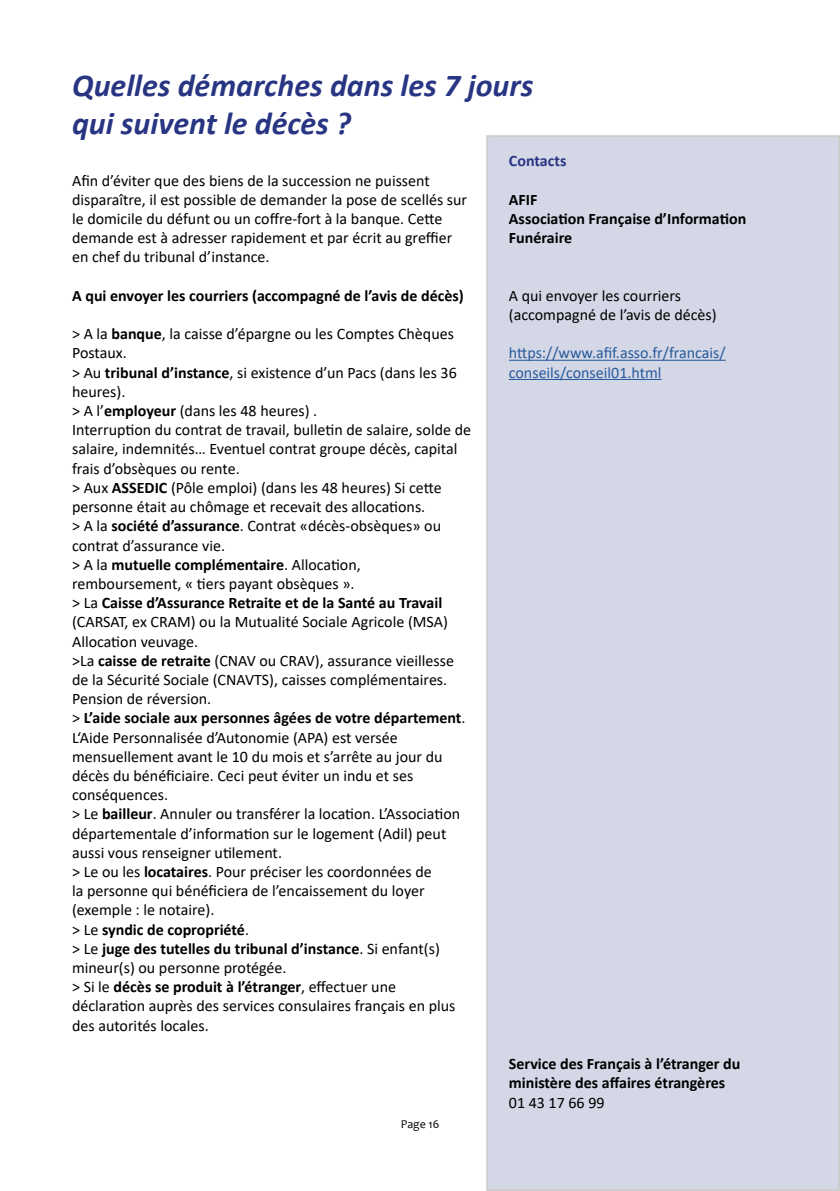
<style>
.page{position:relative;width:840px;height:1191px;background:#fff}
.page>*{position:absolute;margin:0;border:0;box-sizing:border-box;transform-origin:0 0}
.t1{font:italic 700 32px/38.4px "Calibri";color:#283583}
.t2{font:16px/19.2px "Calibri";color:#000}
.t3{font:700 16px/19.2px "Calibri";color:#000}
.t4{font:16px/19.2px "Calibri";color:#275b9b}
.t5{font:700 16px "Calibri";color:#283583}
.t6{font:12px "Candara";color:#000}
.s1{font-weight:700}
</style>
<div class="page">
<div style="left:487px;top:136px;width:351px;height:1054px;background:#d4d7e6"></div>
<hr style="left:508px;top:360px;width:217px;height:1px;background:#275b9b">
<hr style="left:508px;top:379px;width:153px;height:1px;background:#275b9b">
<h1 class="t1" style="left:72px;top:65px;width:462px">Quelles démarches dans les 7 jours qui suivent le décès ?</h1>
<p class="t2" style="left:72px;top:170px;width:396px">Afin d’éviter que des biens de la succession ne puissent disparaître, il est possible de demander la pose de scellés sur le domicile du défunt ou un coffre‐fort à la banque. Cette demande est à adresser rapidement et par écrit au greffier en chef du tribunal d’instance.</p>
<p class="t3" style="left:72px;top:286px;width:393px">A qui envoyer les courriers (accompagné de l’avis de décès)</p>
<p class="t2" style="left:72px;top:324px;width:400px">&gt; A la <span class="s1">banque</span>, la caisse d’épargne ou les Comptes Chèques Postaux.<br>&gt; Au <span class="s1">tribunal d’instance</span>, si existence d’un Pacs (dans les 36 heures).<br>&gt; A l’<span class="s1">employeur</span> (dans les 48 heures) .<br>Interruption du contrat de travail, bulletin de salaire, solde de salaire, indemnités… Eventuel contrat groupe décès, capital frais d’obsèques ou rente.<br>&gt; Aux <span class="s1">ASSEDIC</span> (Pôle emploi) (dans les 48 heures) Si cette personne était au chômage et recevait des allocations.<br>&gt; A la <span class="s1">société d’assurance</span>. Contrat «décès‐obsèques» ou contrat d’assurance vie.<br>&gt; A la <span class="s1">mutuelle complémentaire</span>. Allocation, remboursement, « tiers payant obsèques ».<br>&gt; La <span class="s1">Caisse d’Assurance Retraite et de la Santé au Travail </span>(CARSAT, ex CRAM) ou la Mutualité Sociale Agricole (MSA)<br>Allocation veuvage.<br>&gt;La <span class="s1">caisse de retraite</span> (CNAV ou CRAV), assurance vieillesse de la Sécurité Sociale (CNAVTS), caisses complémentaires.<br>Pension de réversion.<br>&gt; <span class="s1">L’aide sociale aux personnes âgées de votre département</span>.<br>L‘Aide Personnalisée d’Autonomie (APA) est versée mensuellement avant le 10 du mois et s’arrête au jour du décès du bénéficiaire. Ceci peut éviter un indu et ses conséquences.<br>&gt; Le <span class="s1">bailleur</span>. Annuler ou transférer la location. L’Association départementale d’information sur le logement (Adil) peut aussi vous renseigner utilement.<br>&gt; Le ou les <span class="s1">locataires</span>. Pour préciser les coordonnées de<br>la personne qui bénéficiera de l’encaissement du loyer (exemple : le notaire).<br>&gt; Le <span class="s1">syndic de copropriété</span>.<br>&gt; Le <span class="s1">juge des tutelles du tribunal d’instance</span>. Si enfant(s) mineur(s) ou personne protégée.<br>&gt; Si le <span class="s1">décès se produit à l’étranger</span>, effectuer une déclaration auprès des services consulaires français en plus des autorités locales.</p>
<p class="t5" style="left:508px;top:150px;width:59px">Contacts</p>
<p class="t3" style="left:508px;top:190px;width:239px">AFIF<br>Association Française d’Information<br>Funéraire</p>
<p class="t2" style="left:508px;top:285px;width:209px">A qui envoyer les courriers (accompagné de l’avis de décès)</p>
<p class="t4" style="left:508px;top:343px;width:218px">https://www.afif.asso.fr/francais/ conseils/conseil01.html</p>
<p class="t6" style="left:400px;top:1116px;width:40px">Page 16</p>
<p class="t3" style="left:508px;top:1054px;width:233px">Service des Français à l’étranger du ministère des affaires étrangères</p>
<p class="t2" style="left:508px;top:1092px;width:97px">01 43 17 66 99</p>
</div>
